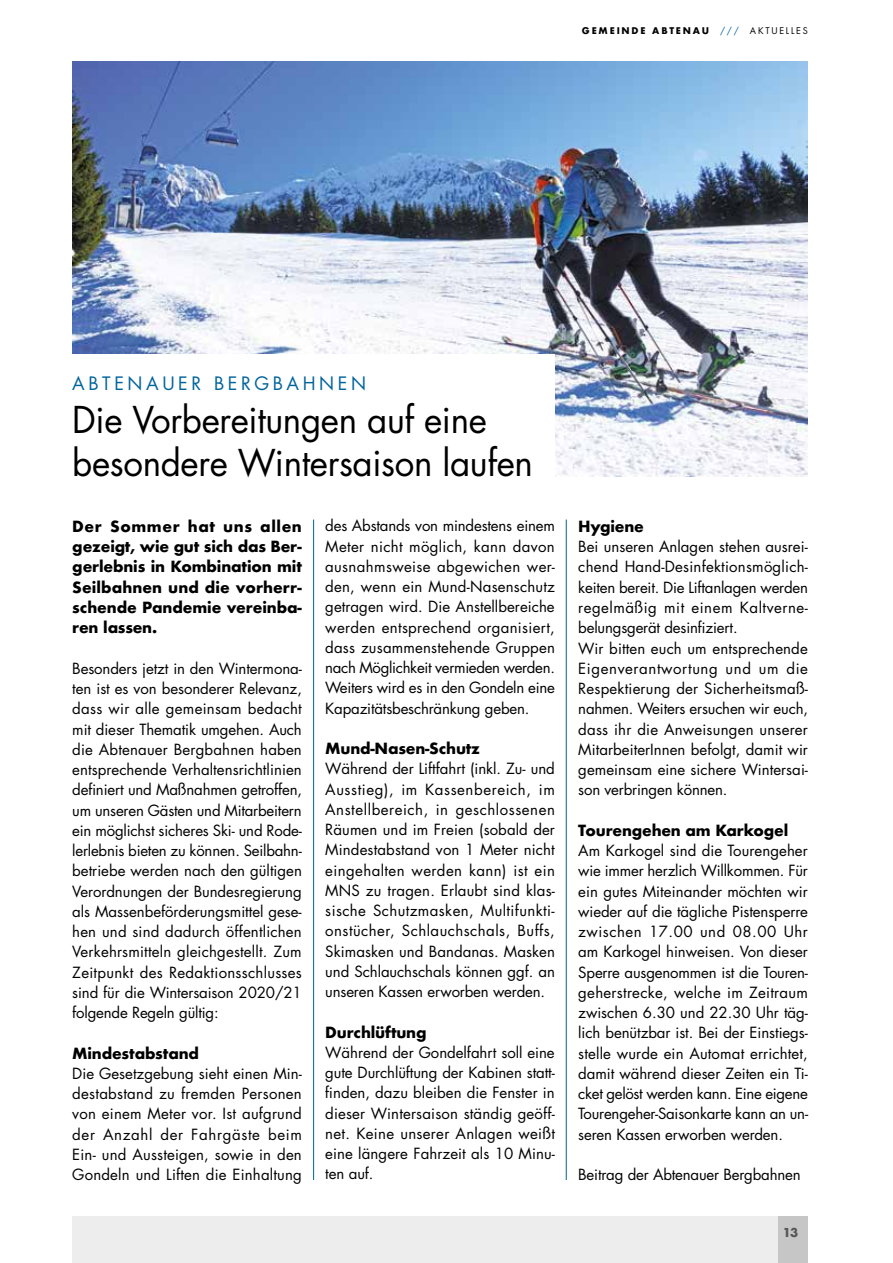
<style>
.page{position:relative;width:893px;height:1263px;background:#fff}
.page>*{position:absolute;margin:0;border:0;box-sizing:border-box;transform-origin:0 0}
.t1{font:36px/43.2px "Futura";letter-spacing:-.01em;color:#000}
.t2{font:18px "Futura";letter-spacing:.2em;color:#00649c}
.t3{font:15px/20.2px "Futura";color:#000;text-align:justify}
.t4{font:700 15px/20.2px "Futura";letter-spacing:-.015em;color:#000;text-align:justify}
.t5{font:700 12px "Futura";color:#575756}
.t6{font:700 9px "Futura";letter-spacing:.2em;color:#000}
.s1{font-weight:400;color:#00649c}
.s2{font-weight:400}
</style>
<div class="page">
<div style="left:72px;top:1216px;width:736px;height:47px;background:#ededed"></div>
<div style="left:778px;top:1216px;width:30px;height:47px;background:#c6c6c6"></div>
<img style="left:72px;top:62px;width:736px;height:414px">
<hr style="left:566px;top:519px;width:1px;height:661px;background:#00649c">
<hr style="left:313px;top:519px;width:1px;height:661px;background:#00649c">
<div style="left:0;top:355px;width:554px;height:143px;background:#fff"></div>
<p class="t6" style="left:582px;top:25px;width:227px">GEMEINDE ABTENAU <span class="s1">///</span> <span class="s2">AKTUELLES</span></p>
<p class="t2" style="left:72px;top:371px;width:295px">ABTENAUER BERGBAHNEN</p>
<h1 class="t1" style="left:72px;top:398px;width:462px">Die Vorbereitungen auf eine besondere Wintersaison laufen</h1>
<p class="t4" style="left:72px;top:516px;width:231px">Der Sommer hat uns allen gezeigt, wie gut sich das Ber&shy;gerlebnis in Kombination mit Seilbahnen und die vorherr&shy;schende Pandemie vereinba&shy;ren lassen.</p>
<p class="t3" style="left:72px;top:658px;width:231px">Besonders jetzt in den Wintermona&shy;ten ist es von besonderer Relevanz, dass wir alle gemeinsam bedacht mit dieser Thematik umgehen. Auch die Abtenauer Bergbahnen haben entsprechende Verhaltensrichtlinien definiert und Maßnahmen getroffen, um unseren Gästen und Mitarbeitern ein möglichst sicheres Ski- und Rode&shy;lerlebnis bieten zu können. Seilbahn&shy;betriebe werden nach den gültigen Verordnungen der Bundesregierung als Massenbeförderungsmittel gese&shy;hen und sind dadurch öffentlichen Verkehrsmitteln gleichgestellt. Zum Zeitpunkt des Redaktionsschlusses sind für die Wintersaison 2020/21 folgende Regeln gültig:</p>
<p class="t4" style="left:72px;top:1043px;width:128px">Mindestabstand</p>
<p class="t3" style="left:72px;top:1063px;width:231px">Die Gesetzgebung sieht einen Min&shy;destabstand zu fremden Personen von einem Meter vor. Ist aufgrund der Anzahl der Fahrgäste beim Ein- und Aussteigen, sowie in den Gondeln und Liften die Einhaltung</p>
<p class="t3" style="left:325px;top:515px;width:231px">des Abstands von mindestens einem Meter nicht möglich, kann davon ausnahmsweise abgewichen wer&shy;den, wenn ein Mund-Nasenschutz getragen wird. Die Anstellbereiche werden entsprechend organisiert, dass zusammenstehende Gruppen nach Möglichkeit vermieden werden.<br>Weiters wird es in den Gondeln eine Kapazitätsbeschränkung geben.</p>
<p class="t4" style="left:325px;top:738px;width:156px">Mund-Nasen-Schutz</p>
<p class="t3" style="left:325px;top:758px;width:231px">Während der Liftfahrt (inkl. Zu- und Ausstieg), im Kassenbereich, im Anstellbereich, in geschlossenen Räumen und im Freien (sobald der Mindestabstand von 1 Meter nicht eingehalten werden kann) ist ein MNS zu tragen. Erlaubt sind klas&shy;sische Schutzmasken, Multifunkti&shy;onstücher, Schlauchschals, Buffs, Skimasken und Bandanas. Masken und Schlauchschals können ggf. an unseren Kassen erworben werden.</p>
<p class="t4" style="left:325px;top:1022px;width:103px">Durchlüftung</p>
<p class="t3" style="left:325px;top:1042px;width:231px">Während der Gondelfahrt soll eine gute Durchlüftung der Kabinen statt&shy;finden, dazu bleiben die Fenster in dieser Wintersaison ständig geöff&shy;net. Keine unserer Anlagen weißt eine längere Fahrzeit als 10 Minu&shy;ten auf.</p>
<p class="t4" style="left:578px;top:516px;width:67px">Hygiene</p>
<p class="t3" style="left:578px;top:536px;width:231px;text-align:left">Bei unseren Anlagen stehen ausrei&shy;chend Hand-Desinfektionsmöglich&shy;keiten bereit. Die Liftanlagen werden regelmäßig mit einem Kaltverne&shy;belungsgerät desinfiziert.<br>Wir bitten euch um entsprechende Eigenverantwortung und um die Respektierung der Sicherheitsmaß&shy;nahmen. Weiters ersuchen wir euch, dass ihr die Anweisungen unserer MitarbeiterInnen befolgt, damit wir gemeinsam eine sichere Wintersai&shy;son verbringen können.</p>
<p class="t4" style="left:578px;top:820px;width:211px">Tourengehen am Karkogel</p>
<p class="t3" style="left:578px;top:840px;width:231px">Am Karkogel sind die Tourengeher wie immer herzlich Willkommen. Für ein gutes Miteinander möchten wir wieder auf die tägliche Pistensperre zwischen 17.00 und 08.00 Uhr am Karkogel hinweisen. Von dieser Sperre ausgenommen ist die Touren&shy;geherstrecke, welche im Zeitraum zwischen 6.30 und 22.30 Uhr täg&shy;lich benützbar ist. Bei der Einstiegs&shy;stelle wurde ein Automat errichtet, damit während dieser Zeiten ein Ti&shy;cket gelöst werden kann. Eine eigene Tourengeher-Saisonkarte kann an un&shy;seren Kassen erworben werden.</p>
<p class="t3" style="left:578px;top:1164px;width:224px">Beitrag der Abtenauer Bergbahnen</p>
<p class="t5" style="left:783px;top:1224px;width:17px">13</p>
</div>
